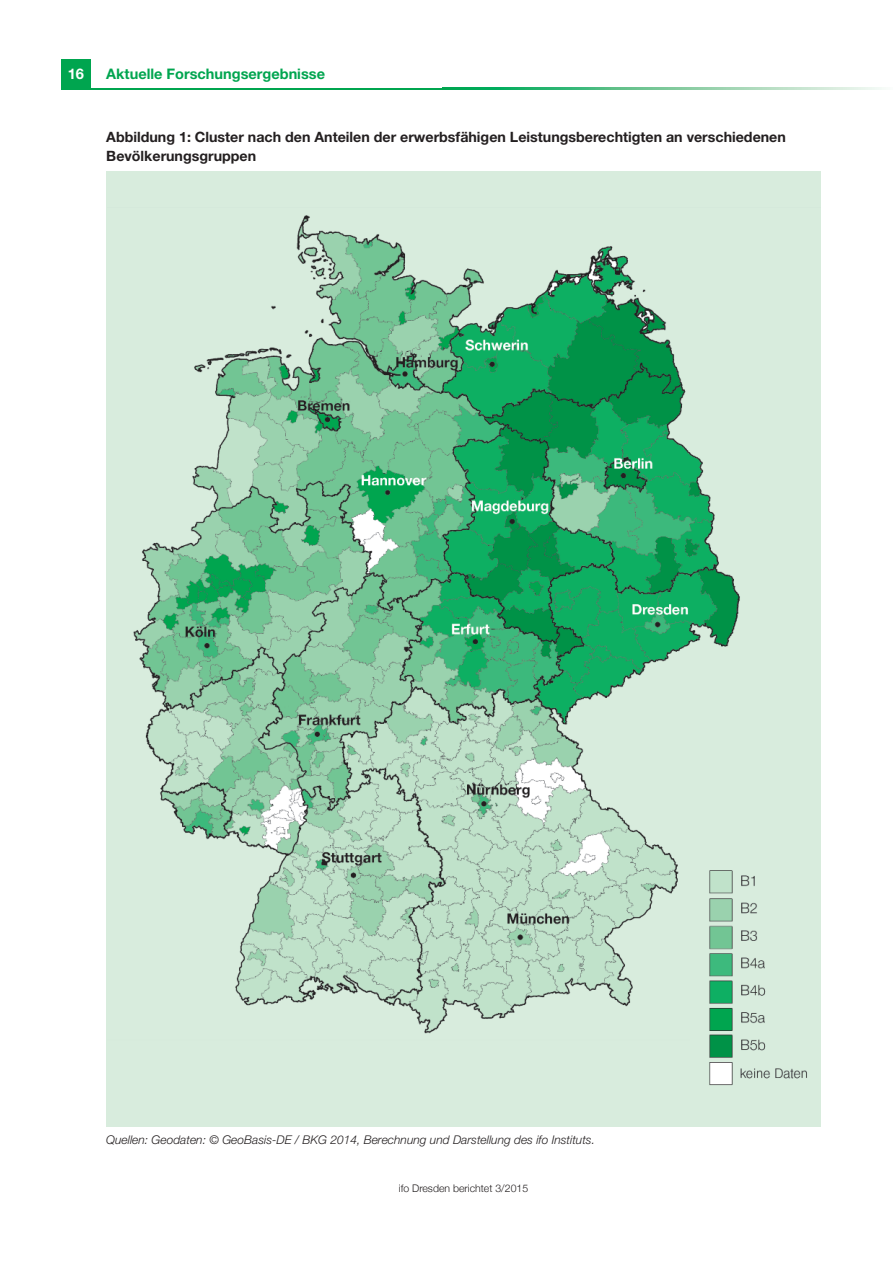
<style>
.page{position:relative;width:893px;height:1263px;background:#fff}
.page>*{position:absolute;margin:0;border:0;box-sizing:border-box;transform-origin:0 0}
.t1{font:700 14.7px "Helvetica Neue";color:#fff}
.t2{font:700 14.55px "Helvetica Neue";color:#00a54f}
.t3{font:700 14.25px/18.8px "Helvetica Neue";color:#231f20}
.t4{font:italic 300 12px "Helvetica Neue";color:#231f20}
.t5{font:300 10.5px "Helvetica Neue";color:#231f20}
</style>
<div class="page">
<div style="left:61px;top:60px;width:30px;height:29px;background:#00a54f"></div>
<hr style="left:61px;top:88px;width:382px;height:1px;background:#00a54f">
<svg style="left:443px;top:88px;width:439px;height:1px"></svg>
<img style="left:107px;top:172px;width:714px;height:951px">
<p class="t1" style="left:68px;top:68px;width:18px">16</p>
<p class="t2" style="left:106px;top:68px;width:220px">Aktuelle Forschungsergebnisse</p>
<p class="t3" style="left:106px;top:129px;width:681px">Abbildung 1: Cluster nach den Anteilen der erwerbsfähigen Leistungsberechtigten an verschiedenen<br>Bevölkerungsgruppen</p>
<p class="t4" style="left:106px;top:1136px;width:490px">Quellen: Geodaten: © GeoBasis-DE / BKG 2014, Berechnung und Darstellung des ifo Instituts.</p>
<p class="t5" style="left:399px;top:1182px;width:131px">ifo Dresden berichtet 3/2015</p>
</div>
